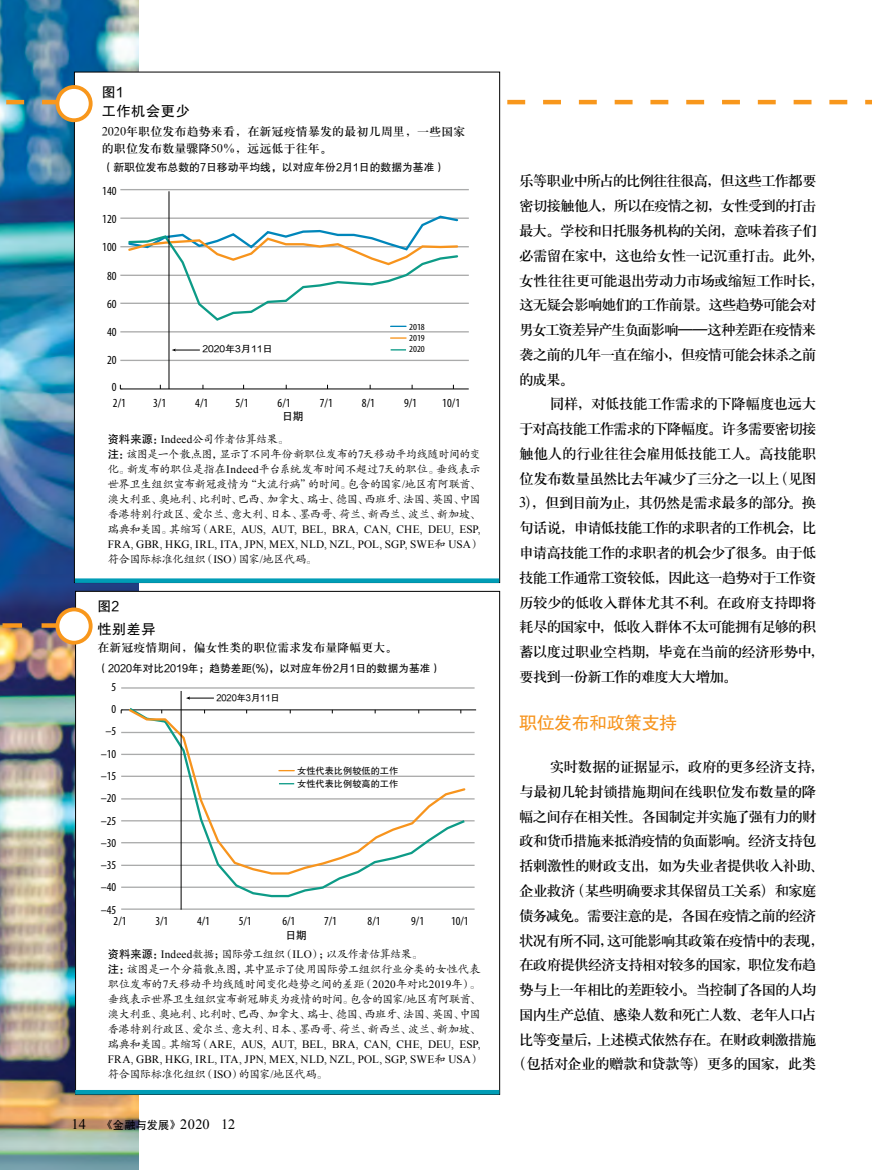
<style>
.page{position:relative;width:872px;height:1170px;background:#fff}
.page>*{position:absolute;margin:0;border:0;box-sizing:border-box;transform-origin:0 0}
.t1{font:17.7px "FZHTJW GB1 0";letter-spacing:-.03em;color:#f7941d}
.t2{font:14.7px/24.8px "H Ya 3 gj";letter-spacing:-.07em;color:#000}
.t3{font:14.7px "H Ya 3 gj";letter-spacing:-.035em;color:#000}
.t4{font:14.25px "Times New Roman";letter-spacing:.01em;color:#000}
.t5{font:14.25px "FZHTJW GB1 0";letter-spacing:.04em;color:#000}
.t6{font:14.1px "FZHTJW GB1 0";color:#000}
.t7{font:13.95px "FZHTJW GB1 0";color:#000}
.t8{font:13.8px "FZHTJW GB1 0";color:#000}
.t9{font:condensed 12.3px/22.2px "Myriad Pro";color:#000;text-align:right}
.t10{font:12px/17px "H Ya 3 gj";letter-spacing:.005em;color:#000}
.t11{font:11.25px/15.1px "FZKTK GBK1 0";letter-spacing:-.04em;color:#000}
.t12{font:11.25px/15px "Times New Roman";letter-spacing:.01em;color:#000}
.t13{font:10.8px "FZHTJW GB1 0";color:#000}
.t14{font:10.65px "FZHTJW GB1 0";color:#000}
.t15{font:10.65px "ITC Franklin Gothic Std Bk Cd G Bpc EUC H";color:#000}
.t16{font:condensed 9.3px/11.1px "Myriad Pro";color:#000;text-align:justify;scale:1.1 1}
.t17{font:9.3px "FZHTJW GB1 0";color:#000;scale:1.1 1}
.t18{font:9.15px/12.3px "FZHTJW GB1 0";color:#000}
.s1{font-family:"FZHTJW GB1 0"}
.s2{font-family:"Times New Roman"}
.s3{font-family:"FZKTK GBK1 0"}
.s4{font-size:14.55px}
.s5{font-family:"FZHTJW GB1 0";font-size:10.05px}
.s6{font-family:"FZHTJW GB1 0";font-size:11.55px}
</style>
<div class="page">
<img style="left:0;top:0;width:139px;height:1169px">
<svg style="left:0;top:100px;width:872px;height:4px"></svg>
<svg style="left:0;top:623px;width:55px;height:4px"></svg>
<div style="left:76px;top:591px;width:423px;height:503px;background:#fff"></div>
<hr style="left:121px;top:908px;width:353px;height:1px;background:#aaabab">
<hr style="left:121px;top:886px;width:353px;height:1px;background:#aaabab">
<hr style="left:121px;top:864px;width:353px;height:1px;background:#aaabab">
<hr style="left:121px;top:842px;width:353px;height:1px;background:#aaabab">
<hr style="left:121px;top:820px;width:353px;height:1px;background:#aaabab">
<hr style="left:121px;top:798px;width:353px;height:1px;background:#aaabab">
<hr style="left:121px;top:775px;width:353px;height:1px;background:#aaabab">
<hr style="left:121px;top:753px;width:353px;height:2px;background:#aaabab">
<hr style="left:121px;top:731px;width:353px;height:2px;background:#aaabab">
<hr style="left:121px;top:687px;width:353px;height:1px;background:#aaabab">
<hr style="left:121px;top:709px;width:355px;height:1px;background:#000100">
<svg style="left:127px;top:705px;width:340px;height:193px"></svg>
<svg style="left:127px;top:707px;width:340px;height:168px"></svg>
<svg style="left:279px;top:770px;width:15px;height:1px"></svg>
<svg style="left:279px;top:783px;width:15px;height:1px"></svg>
<svg style="left:186px;top:696px;width:28px;height:3px"></svg>
<hr style="left:181px;top:691px;width:1px;height:218px;background:#000100">
<div style="left:75px;top:1089px;width:424px;height:5px;background:#009db6"></div>
<div style="left:74px;top:72px;width:425px;height:510px;background:#fff"></div>
<hr style="left:120px;top:360px;width:349px;height:1px;background:#aaabab">
<hr style="left:120px;top:331px;width:349px;height:1px;background:#aaabab">
<hr style="left:120px;top:302px;width:349px;height:2px;background:#aaabab">
<hr style="left:120px;top:274px;width:349px;height:2px;background:#aaabab">
<hr style="left:120px;top:246px;width:349px;height:1px;background:#aaabab">
<hr style="left:120px;top:217px;width:349px;height:2px;background:#aaabab">
<hr style="left:120px;top:189px;width:349px;height:1px;background:#aaabab">
<hr style="left:120px;top:388px;width:349px;height:1px;background:#000100">
<hr style="left:169px;top:191px;width:1px;height:198px;background:#000100">
<svg style="left:172px;top:348px;width:28px;height:3px"></svg>
<svg style="left:126px;top:214px;width:334px;height:113px"></svg>
<svg style="left:390px;top:337px;width:16px;height:2px"></svg>
<svg style="left:390px;top:349px;width:16px;height:1px"></svg>
<div style="left:75px;top:578px;width:424px;height:5px;background:#009db6"></div>
<div style="left:57px;top:87px;width:34px;height:33px;background:#fff;border-radius:50%"></div>
<div style="left:55px;top:85px;width:38px;height:37px;border:4px solid #f8971c;border-radius:50%"></div>
<div style="left:57px;top:609px;width:34px;height:33px;background:#fff;border-radius:50%"></div>
<div style="left:55px;top:607px;width:38px;height:37px;border:4px solid #f8971c;border-radius:50%"></div>
<p class="t7" style="left:102px;top:85px;width:23px">图1</p>
<p class="t5" style="left:102px;top:103px;width:90px">工作机会更少</p>
<p class="t10" style="left:102px;top:123px;width:365px">2020年职位发布趋势来看，在新冠疫情暴发的最初几周里，一些国家的职位发布数量骤降50％，远远低于往年。</p>
<p class="t13" style="left:103px;top:161px;width:344px">（新职位发布总数的7日移动平均线，以对应年份2月1日的数据为基准）</p>
<p class="t9" style="left:102px;top:180px;width:16px">140</p>
<p class="t9" style="left:102px;top:208px;width:16px">120</p>
<p class="t9" style="left:102px;top:236px;width:16px">100</p>
<p class="t9" style="left:107px;top:265px;width:11px">80</p>
<p class="t9" style="left:107px;top:293px;width:11px">60</p>
<p class="t9" style="left:107px;top:321px;width:11px">40</p>
<p class="t9" style="left:107px;top:347px;width:11px;line-height:26.5px;text-align:center">20<br>0</p>
<p class="t9" style="left:113px;top:392px;width:15px">2/1</p>
<p class="t9" style="left:153px;top:392px;width:15px">3/1</p>
<p class="t9" style="left:195px;top:392px;width:15px">4/1</p>
<p class="t9" style="left:235px;top:392px;width:15px">5/1</p>
<p class="t9" style="left:278px;top:392px;width:15px">6/1</p>
<p class="t9" style="left:320px;top:392px;width:15px">7/1</p>
<p class="t9" style="left:362px;top:392px;width:15px">8/1</p>
<p class="t9" style="left:404px;top:392px;width:15px">9/1</p>
<p class="t9" style="left:442px;top:392px;width:19px">10/1</p>
<p class="t13" style="left:282px;top:410px;width:23px">日期</p>
<p class="t16" style="left:409px;top:322px;width:16px">2018<br>2019<br>2020</p>
<p class="t17" style="left:202px;top:344px;width:65px">2020年3月11日</p>
<p class="t11" style="left:108px;top:431px;width:374px"><span class="s1">资料来源：</span><span class="s2">Indeed</span>公司作者估算结果。<br><span class="s1">注：</span>该图是一个散点图，显示了不同年份新职位发布的<span class="s2">7</span>天移动平均线随时间的变化。新发布的职位是指在<span class="s2">Indeed</span>平台系统发布时间不超过<span class="s2">7</span>天的职位。垂线表示世界卫生组织宣布新冠疫情为“大流行病”的时间。包含的国家<span class="s2">/</span>地区有阿联酋、澳大利亚、奥地利、比利时、巴西、加拿大、瑞士、德国、西班牙、法国、英国、中国香港特别行政区、爱尔兰、意大利、日本、墨西哥、荷兰、新西兰、波兰、新加坡、</p>
<p class="t12" style="left:108px;top:521px;width:374px"><span class="s3">瑞典和美国。其缩写（</span>ARE, AUS, AUT, BEL, BRA, CAN, CHE, DEU, ESP,<br>FRA, GBR, HKG, IRL, ITA, JPN, MEX, NLD, NZL, POL, SGP, SWE<span class="s3">和</span> USA<span class="s3">）</span></p>
<p class="t11" style="left:108px;top:552px;width:211px">符合国际标准化组织（<span class="s2">ISO</span>）国家<span class="s2">/</span>地区代码。</p>
<p class="t15" style="left:79px;top:487px;width:120px">Chen, updated 10/19/20</p>
<p class="t8" style="left:98px;top:599px;width:23px">图2</p>
<p class="t6" style="left:98px;top:621px;width:59px">性别差异</p>
<p class="t10" style="left:98px;top:639px;width:301px">在新冠疫情期间，偏女性类的职位需求发布量降幅更大。</p>
<p class="t14" style="left:98px;top:662px;width:345px">（2020年对比2019年；趋势差距(%)，以对应年份2月1日的数据为基准）</p>
<p class="t9" style="left:101px;top:675px;width:17px">5<br>0 –5 –10 –15 –20 –25 –30 –35 –40 –45</p>
<p class="t9" style="left:114px;top:910px;width:14px">2/1</p>
<p class="t9" style="left:155px;top:910px;width:14px">3/1</p>
<p class="t9" style="left:197px;top:910px;width:14px">4/1</p>
<p class="t9" style="left:239px;top:910px;width:14px">5/1</p>
<p class="t9" style="left:282px;top:910px;width:14px">6/1</p>
<p class="t9" style="left:324px;top:910px;width:14px">7/1</p>
<p class="t9" style="left:367px;top:910px;width:14px">8/1</p>
<p class="t9" style="left:411px;top:910px;width:14px">9/1</p>
<p class="t9" style="left:451px;top:910px;width:19px">10/1</p>
<p class="t14" style="left:285px;top:929px;width:23px">日期</p>
<p class="t18" style="left:216px;top:691px;width:65px">2020年3月11日</p>
<p class="t18" style="left:297px;top:765px;width:102px">女性代表比例较低的工作女性代表比例较高的工作</p>
<p class="t11" style="left:108px;top:946px;width:374px"><span class="s1">资料来源：</span><span class="s2">Indeed</span>数据；国际劳工组织（<span class="s2">ILO</span>）；以及作者估算结果。<br><span class="s1">注：</span>该图是一个分箱散点图，其中显示了使用国际劳工组织行业分类的女性代表职位发布的<span class="s2">7</span>天移动平均线随时间变化趋势之间的差距（<span class="s2">2020</span>年对比<span class="s2">2019</span>年）。垂线表示世界卫生组织宣布新冠肺炎为疫情的时间。包含的国家<span class="s2">/</span>地区有阿联酋、澳大利亚、奥地利、比利时、巴西、加拿大、瑞士、德国、西班牙、法国、英国、中国香港特别行政区、爱尔兰、意大利、日本、墨西哥、荷兰、新西兰、波兰、新加坡、</p>
<p class="t12" style="left:108px;top:1036px;width:374px"><span class="s3">瑞典和美国。其缩写（</span>ARE, AUS, AUT, BEL, BRA, CAN, CHE, DEU, ESP,<br>FRA, GBR, HKG, IRL, ITA, JPN, MEX, NLD, NZL, POL, SGP, SWE<span class="s3">和</span> USA<span class="s3">）</span></p>
<p class="t11" style="left:108px;top:1067px;width:221px">符合国际标准化组织（<span class="s2">ISO</span>）的国家<span class="s2">/</span>地区代码。</p>
<p class="t4" style="left:72px;top:1114px;width:165px"><span class="s4">14</span> <span class="s5">《</span><span class="s6">金融与发展</span><span class="s5">》</span>2020 12</p>
<p class="t2" style="left:519px;top:169px;width:306px">乐等职业中所占的比例往往很高，但这些工作都要密切接触他人，所以在疫情之初，女性受到的打击最大。学校和日托服务机构的关闭，意味着孩子们必需留在家中，这也给女性一记沉重打击。此外，女性往往更可能退出劳动力市场或缩短工作时长，这无疑会影响她们的工作前景。这些趋势可能会对男女工资差异产生负面影响——这种差距在疫情来袭之前的几年一直在缩小，但疫情可能会抹杀之前的成果。</p>
<p class="t2" style="left:519px;top:391px;width:306px;text-indent:31px">同样，对低技能工作需求的下降幅度也远大于对高技能工作需求的下降幅度。许多需要密切接触他人的行业往往会雇用低技能工人。高技能职位发布数量虽然比去年减少了三分之一以上（见图<br><span class="s2">3</span>），但到目前为止，其仍然是需求最多的部分。换句话说，申请低技能工作的求职者的工作机会，比申请高技能工作的求职者的机会少了很多。由于低技能工作通常工资较低，因此这一趋势对于工作资历较少的低收入群体尤其不利。在政府支持即将耗尽的国家中，低收入群体不太可能拥有足够的积蓄以度过职业空档期，毕竟在当前的经济形势中，要找到一份新工作的难度大大增加。</p>
<p class="t1" style="left:519px;top:713px;width:160px">职位发布和政策支持</p>
<p class="t2" style="left:550px;top:754px;width:276px">实时数据的证据显示，政府的更多经济支持，</p>
<p class="t3" style="left:519px;top:784px;width:299px">与最初几轮封锁措施期间在线职位发布数量的降</p>
<p class="t2" style="left:519px;top:803px;width:299px">幅之间存在相关性。各国制定并实施了强有力的财</p>
<p class="t2" style="left:519px;top:828px;width:299px">政和货币措施来抵消疫情的负面影响。经济支持包</p>
<p class="t2" style="left:519px;top:853px;width:306px">括刺激性的财政支出，如为失业者提供收入补助、</p>
<p class="t2" style="left:519px;top:878px;width:299px">企业救济（某些明确要求其保留员工关系）和家庭</p>
<p class="t2" style="left:519px;top:902px;width:299px">债务减免。需要注意的是，各国在疫情之前的经济</p>
<p class="t2" style="left:519px;top:927px;width:306px">状况有所不同，这可能影响其政策在疫情中的表现，</p>
<p class="t2" style="left:519px;top:952px;width:299px">在政府提供经济支持相对较多的国家，职位发布趋</p>
<p class="t2" style="left:519px;top:977px;width:299px">势与上一年相比的差距较小。当控制了各国的人均</p>
<p class="t2" style="left:519px;top:1001px;width:299px">国内生产总值、感染人数和死亡人数、老年人口占</p>
<p class="t2" style="left:519px;top:1026px;width:299px">比等变量后，上述模式依然存在。在财政刺激措施</p>
<p class="t2" style="left:512px;top:1051px;width:306px">（包括对企业的赠款和贷款等）更多的国家，此类</p>
</div>
